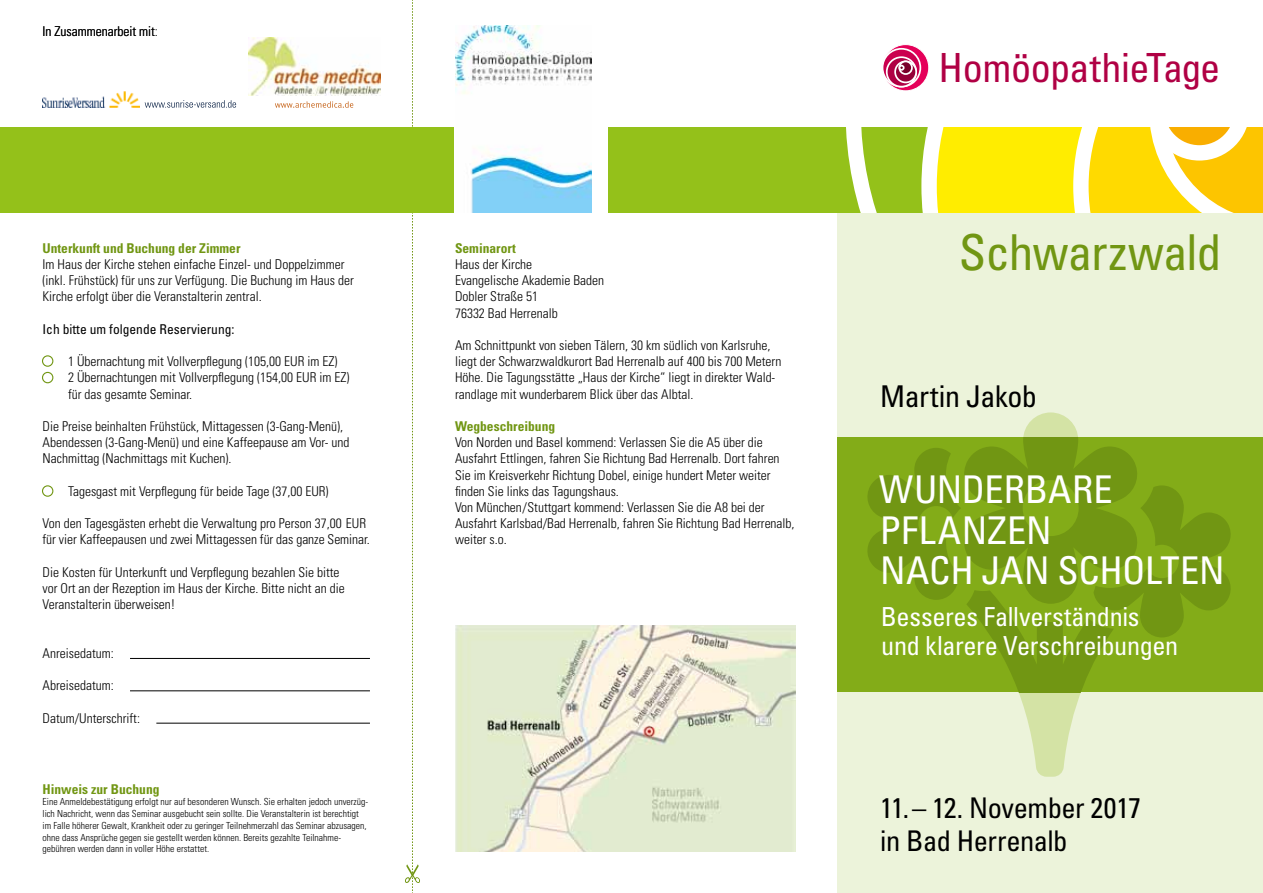
<style>
.page{position:relative;width:1263px;height:893px;background:#fff}
.page>*{position:absolute;margin:0;border:0;box-sizing:border-box;transform-origin:0 0}
.t1{font:condensed 49.5px "Univers";letter-spacing:-.015em;color:#719613}
.t2{font:condensed 40.2px "Univers";letter-spacing:-.015em;color:#b00044}
.t3{font:condensed 38.25px/40.5px "Univers";letter-spacing:.005em;color:#fff}
.t4{font:condensed 30px "Univers";letter-spacing:-.015em;color:#000}
.t5{font:condensed 28.5px/33px "Univers";letter-spacing:-.015em;color:#000}
.t6{font:condensed 26.25px/28.5px "Univers";letter-spacing:-.015em;color:#fff}
.t7{font:300 condensed 13.5px/16.2px "Univers";color:#000}
.t8{font:700 condensed 13.5px "Univers";color:#719613}
.t9{font:condensed 13.5px "Univers";color:#000}
.t10{font:300 condensed 9.75px/11.7px "Univers";color:#000}
</style>
<div class="page">
<div style="left:838px;top:213px;width:425px;height:680px;background:#ecf3da"></div>
<div style="left:838px;top:437px;width:425px;height:255px;background:#83ac18"></div>
<svg style="left:867px;top:412px;width:364px;height:365px"></svg>
<svg style="left:882px;top:45px;width:47px;height:46px"></svg>
<div style="left:882px;top:44px;width:47px;height:47px;border:1px solid #fff;border-radius:50%"></div>
<svg style="left:882px;top:49px;width:38px;height:38px"></svg>
<div style="left:882px;top:48px;width:39px;height:39px;border:2px solid #fff;border-radius:50%"></div>
<svg style="left:887px;top:57px;width:29px;height:30px"></svg>
<div style="left:886px;top:56px;width:31px;height:31px;border:2px solid #fff;border-radius:50%"></div>
<svg style="left:895px;top:61px;width:21px;height:21px"></svg>
<div style="left:894px;top:61px;width:23px;height:22px;border:2px solid #fff;border-radius:50%"></div>
<svg style="left:899px;top:61px;width:13px;height:13px"></svg>
<div style="left:898px;top:61px;width:15px;height:14px;border:2px solid #fff;border-radius:50%"></div>
<svg style="left:899px;top:65px;width:5px;height:6px"></svg>
<img style="left:455px;top:625px;width:340px;height:227px">
<div style="left:42px;top:372px;width:11px;height:11px;border:1px solid #719613;border-radius:50%"></div>
<div style="left:42px;top:485px;width:11px;height:12px;border:1px solid #719613;border-radius:50%"></div>
<div style="left:42px;top:355px;width:11px;height:12px;border:1px solid #719613;border-radius:50%"></div>
<hr style="left:130px;top:658px;width:240px;height:1px;background:#000">
<hr style="left:130px;top:691px;width:240px;height:1px;background:#000">
<hr style="left:156px;top:723px;width:214px;height:1px;background:#000">
<svg style="left:405px;top:0;width:15px;height:893px"></svg>
<svg style="left:145px;top:100px;width:91px;height:8px"></svg>
<img style="left:43px;top:91px;width:96px;height:17px">
<img style="left:248px;top:38px;width:133px;height:58px">
<svg style="left:275px;top:101px;width:78px;height:7px"></svg>
<div style="left:0;top:128px;width:914px;height:85px;background:#94c11a"></div>
<svg style="left:846px;top:128px;width:417px;height:85px"></svg>
<div style="left:455px;top:26px;width:153px;height:187px;background:#fff"></div>
<img style="left:455px;top:26px;width:136px;height:187px">
<p class="t7" style="left:43px;top:23px;width:117px">In Zusammenarbeit mit:</p>
<p class="t8" style="left:43px;top:240px;width:199px">Unterkunft und Buchung der Zimmer</p>
<p class="t7" style="left:43px;top:256px;width:313px">Im Haus der Kirche stehen einfache Einzel- und Doppelzimmer (inkl. Frühstück) für uns zur Verfügung. Die Buchung im Haus der<br>Kirche erfolgt über die Veranstalterin zentral.</p>
<p class="t9" style="left:43px;top:320px;width:193px">Ich bitte um folgende Reservierung:</p>
<p class="t7" style="left:68px;top:353px;width:283px">1 Übernachtung mit Vollverpflegung (105,00 EUR im EZ)<br>2 Übernachtungen mit Vollverpflegung (154,00 EUR im EZ) für das gesamte Seminar.</p>
<p class="t7" style="left:43px;top:418px;width:309px">Die Preise beinhalten Frühstück, Mittagessen (3-Gang-Menü),<br>Abendessen (3-Gang-Menü) und eine Kaffeepause am Vor- und<br>Nachmittag (Nachmittags mit Kuchen).</p>
<p class="t7" style="left:68px;top:483px;width:262px">Tagesgast mit Verpflegung für beide Tage (37,00 EUR)</p>
<p class="t7" style="left:43px;top:515px;width:329px">Von den Tagesgästen erhebt die Verwaltung pro Person 37,00 EUR für vier Kaffeepausen und zwei Mittagessen für das ganze Seminar.</p>
<p class="t7" style="left:43px;top:564px;width:304px">Die Kosten für Unterkunft und Verpflegung bezahlen Sie bitte vor Ort an der Rezeption im Haus der Kirche. Bitte nicht an die<br>Veranstalterin überweisen!</p>
<p class="t7" style="left:43px;top:645px;width:73px">Anreisedatum:</p>
<p class="t7" style="left:43px;top:677px;width:73px">Abreisedatum:</p>
<p class="t7" style="left:43px;top:710px;width:99px">Datum/Unterschrift:</p>
<p class="t8" style="left:43px;top:781px;width:118px">Hinweis zur Buchung</p>
<p class="t10" style="left:43px;top:796px;width:327px">Eine Anmeldebestätigung erfolgt nur auf besonderen Wunsch. Sie erhalten jedoch unverzüg&shy;lich Nachricht, wenn das Seminar ausgebucht sein sollte. Die Veranstalterin ist berechtigt im Falle höherer Gewalt, Krankheit oder zu geringer Teilnehmerzahl das Seminar abzusagen, ohne dass Ansprüche gegen sie gestellt werden können. Bereits gezahlte Teilnahme&shy;gebühren werden dann in voller Höhe erstattet.</p>
<p class="t8" style="left:455px;top:240px;width:62px">Seminarort</p>
<p class="t7" style="left:455px;top:256px;width:151px">Haus der Kirche<br>Evangelische Akademie Baden<br>Dobler Straße 51<br>76332 Bad Herrenalb</p>
<p class="t7" style="left:455px;top:337px;width:328px">Am Schnittpunkt von sieben Tälern, 30 km südlich von Karlsruhe, liegt der Schwarzwaldkurort Bad Herrenalb auf 400 bis 700 Metern Höhe. Die Tagungsstätte „Haus der Kirche“ liegt in direkter Wald&shy;randlage mit wunderbarem Blick über das Albtal.</p>
<p class="t8" style="left:455px;top:418px;width:102px">Wegbeschreibung</p>
<p class="t7" style="left:455px;top:434px;width:341px">Von Norden und Basel kommend: Verlassen Sie die A5 über die Ausfahrt Ettlingen, fahren Sie Richtung Bad Herrenalb. Dort fahren Sie im Kreisverkehr Richtung Dobel, einige hundert Meter weiter finden Sie links das Tagungshaus.<br>Von München/Stuttgart kommend: Verlassen Sie die A8 bei der Ausfahrt Karlsbad/Bad Herrenalb, fahren Sie Richtung Bad Herrenalb, weiter s.o.</p>
<h2 class="t2" style="left:938px;top:42px;width:283px">HomöopathieTage</h2>
<h1 class="t1" style="left:959px;top:221px;width:264px">Schwarzwald</h1>
<h3 class="t4" style="left:880px;top:377px;width:158px">Martin Jakob</h3>
<h3 class="t3" style="left:879px;top:468px;width:340px">Wunderbare<br>Pflanzen<br>nach Jan Scholten</h3>
<h3 class="t6" style="left:881px;top:602px;width:299px">Besseres Fallverständnis und klarere Verschreibungen</h3>
<h3 class="t5" style="left:880px;top:790px;width:262px">11. – 12. November 2017 in Bad Herrenalb</h3>
</div>
